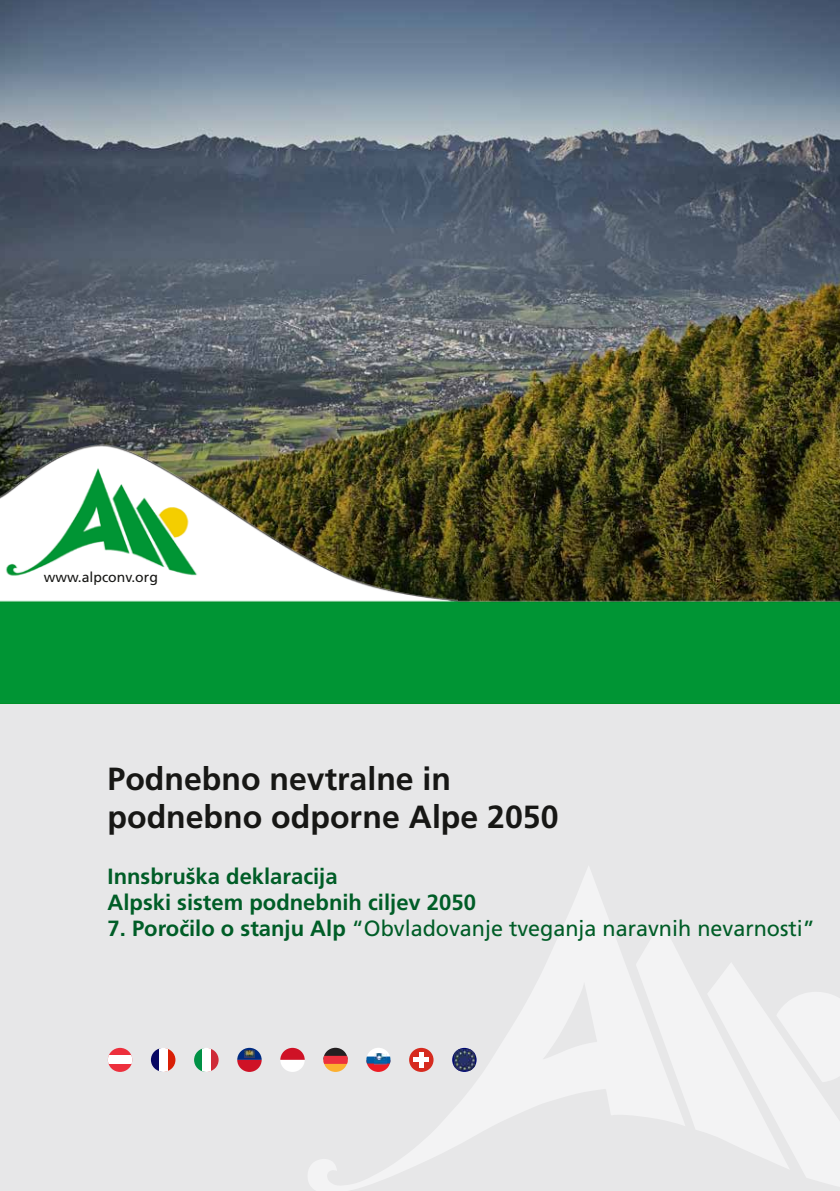
<style>
.page{position:relative;width:840px;height:1191px;background:#fff}
.page>*{position:absolute;margin:0;border:0;box-sizing:border-box;transform-origin:0 0}
.t1{font:700 32px/38.4px "Frutiger CE";color:#171715}
.t2{font:22px "Frutiger";color:#005d27}
.t3{font:700 22px/26.4px "Frutiger CE";color:#005d27}
.t4{font:14px "Frutiger";color:#171715}
.s1{font-family:"Frutiger CE";font-weight:700}
</style>
<div class="page">
<img style="left:0;top:0;width:839px;height:404px">
<div style="left:0;top:703px;width:839px;height:488px;background:#e7e7e8"></div>
<svg style="left:308px;top:867px;width:327px;height:324px"></svg>
<svg style="left:635px;top:922px;width:204px;height:264px"></svg>
<img style="left:0;top:404px;width:839px;height:299px">
<svg style="left:194px;top:1048px;width:24px;height:24px"></svg>
<div style="left:202px;top:1047px;width:8px;height:25px;background:#fff"></div>
<svg style="left:151px;top:1048px;width:24px;height:23px"></svg>
<div style="left:159px;top:1047px;width:8px;height:25px;background:#fff"></div>
<svg style="left:323px;top:1047px;width:24px;height:25px"></svg>
<svg style="left:366px;top:1047px;width:24px;height:25px"></svg>
<svg style="left:280px;top:1047px;width:24px;height:25px"></svg>
<svg style="left:237px;top:1047px;width:24px;height:25px"></svg>
<div style="left:409px;top:1047px;width:24px;height:25px;background:#d62b1f;border-radius:50%"></div>
<hr style="left:419px;top:1052px;width:4px;height:15px;background:#fff">
<div style="left:413px;top:1057px;width:16px;height:5px;background:#fff"></div>
<svg style="left:452px;top:1047px;width:24px;height:25px"></svg>
<img style="left:453px;top:1049px;width:22px;height:21px">
<div style="left:108px;top:1047px;width:24px;height:25px;background:#ed303d;border-radius:50%"></div>
<div style="left:108px;top:1055px;width:24px;height:9px;background:#fff"></div>
<p class="t4" style="left:44px;top:569px;width:116px">www.alpconv.org</p>
<h1 class="t1" style="left:107px;top:759px;width:452px">Podnebno nevtralne in podnebno odporne Alpe 2050</h1>
<p class="t3" style="left:107px;top:862px;width:369px">Innsbruška deklaracija<br>Alpski sistem podnebnih ciljev 2050</p>
<p class="t2" style="left:107px;top:916px;width:708px"><span class="s1">7. Poročilo o stanju Alp</span> “Obvladovanje tveganja naravnih nevarnosti”</p>
</div>
